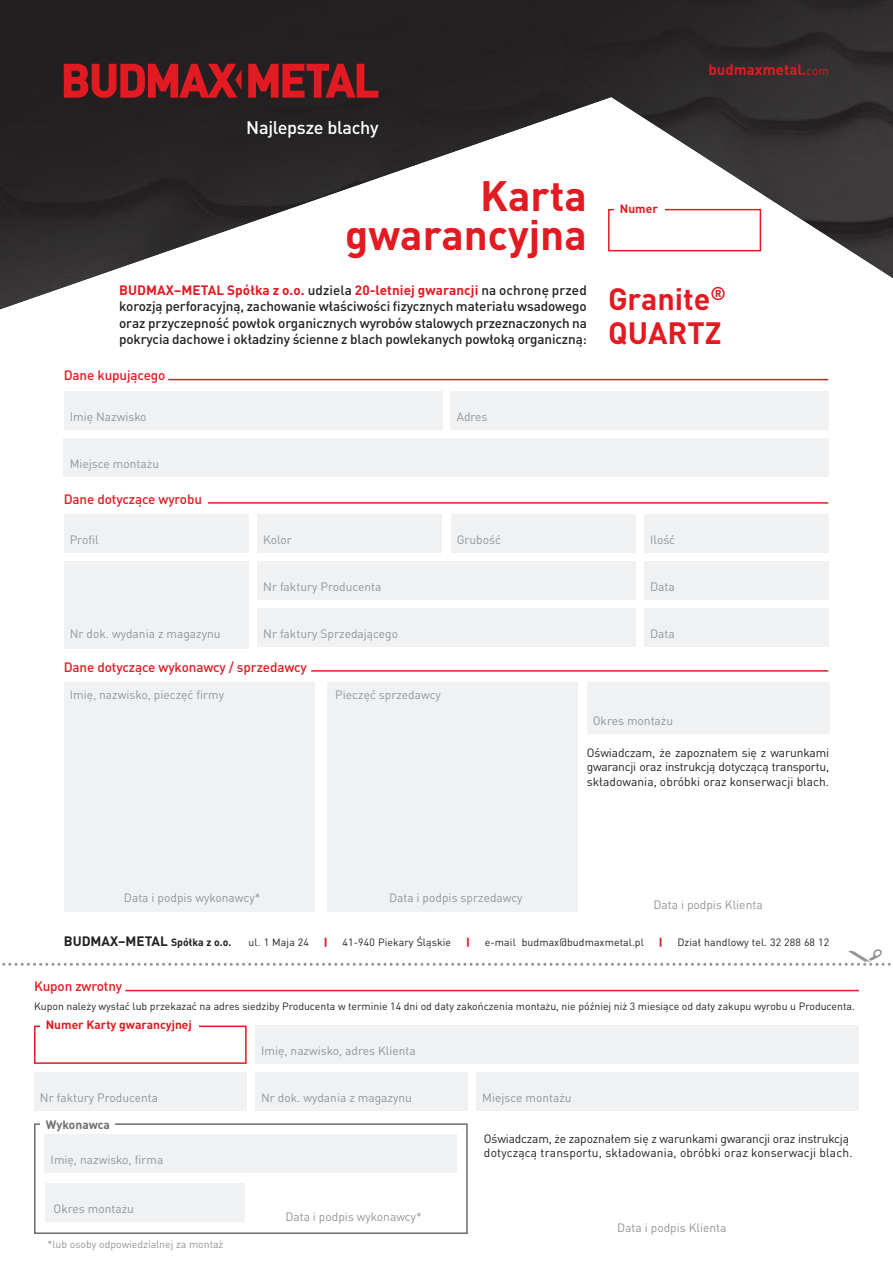
<style>
.page{position:relative;width:893px;height:1263px;background:#fff}
.page>*{position:absolute;margin:0;border:0;box-sizing:border-box;transform-origin:0 0}
.t1{font:700 42px/39px "DIN Pro";color:#e21a21;text-align:right}
.t2{font:700 30.45px/33.5px "DIN Pro";color:#e21a21}
.t3{font:500 18px "DIN Pro";letter-spacing:-.015em;color:#fff}
.t4{font:700 15px "DIN Pro";color:#e21a21}
.t5{font:500 13.5px/16.2px "DIN Pro";letter-spacing:-.01em;color:#231f20;text-align:justify}
.t6{font:500 13.5px "DIN Pro";letter-spacing:-.01em;color:#e21a21}
.t7{font:700 13.5px "DIN Pro";color:#231f20}
.t8{font:12px "DIN Pro";color:#939598}
.t9{font:12px/14.4px "DIN Pro";letter-spacing:-.015em;color:#231f20}
.t10{font:12px/14.4px "DIN Pro";letter-spacing:.005em;color:#231f20;text-align:justify}
.t11{font:700 12px "DIN Pro";color:#e21a21}
.t12{font:700 12px "DIN Pro";color:#6c6d70}
.t13{font:10.5px "DIN Pro";color:#231f20}
.t14{font:10.5px "DIN Pro";color:#939598}
.t15{font:900 10.5px "DIN Pro";color:#e21a21}
.s1{font-weight:400;font-size:12px}
.s2{font-weight:700;color:#e21a21}
.s3{font-size:10.5px}
</style>
<div class="page">
<svg style="left:4px;top:949px;width:879px;height:17px"></svg>
<img style="left:0;top:0;width:893px;height:310px">
<svg style="left:248px;top:64px;width:130px;height:34px;background:#911c21"></svg>
<svg style="left:64px;top:64px;width:178px;height:34px;background:#971c20"></svg>
<hr style="left:168px;top:379px;width:660px;height:1px;background:#e21a21">
<div style="left:64px;top:391px;width:378px;height:38px;background:#f0f1f2"></div>
<div style="left:451px;top:391px;width:378px;height:38px;background:#f0f1f2"></div>
<div style="left:64px;top:438px;width:765px;height:38px;background:#f0f1f2"></div>
<hr style="left:208px;top:502px;width:620px;height:2px;background:#e21a21">
<div style="left:64px;top:514px;width:185px;height:39px;background:#f0f1f2"></div>
<div style="left:257px;top:514px;width:185px;height:39px;background:#f0f1f2"></div>
<div style="left:257px;top:561px;width:379px;height:39px;background:#f0f1f2"></div>
<div style="left:257px;top:608px;width:379px;height:38px;background:#f0f1f2"></div>
<div style="left:451px;top:514px;width:185px;height:39px;background:#f0f1f2"></div>
<div style="left:64px;top:561px;width:185px;height:87px;background:#f0f1f2"></div>
<div style="left:644px;top:514px;width:185px;height:39px;background:#f0f1f2"></div>
<div style="left:644px;top:561px;width:185px;height:39px;background:#f0f1f2"></div>
<div style="left:644px;top:608px;width:185px;height:38px;background:#f0f1f2"></div>
<hr style="left:311px;top:670px;width:517px;height:2px;background:#e21a21">
<div style="left:64px;top:682px;width:251px;height:230px;background:#f0f1f2"></div>
<div style="left:327px;top:682px;width:251px;height:230px;background:#f0f1f2"></div>
<div style="left:587px;top:682px;width:242px;height:52px;background:#f0f1f2"></div>
<hr style="left:125px;top:990px;width:734px;height:1px;background:#e21a21">
<div style="left:34px;top:1025px;width:213px;height:39px;border:2px solid #e21a21"></div>
<div style="left:40px;top:1020px;width:158px;height:18px;background:#fff"></div>
<div style="left:34px;top:1123px;width:434px;height:111px;border:2px solid #6c6d70"></div>
<div style="left:40px;top:1120px;width:75px;height:17px;background:#fff"></div>
<div style="left:34px;top:1072px;width:213px;height:38px;background:#f0f1f2"></div>
<div style="left:45px;top:1134px;width:412px;height:38px;background:#f0f1f2"></div>
<div style="left:45px;top:1183px;width:199px;height:38px;background:#f0f1f2"></div>
<div style="left:255px;top:1072px;width:213px;height:38px;background:#f0f1f2"></div>
<div style="left:255px;top:1025px;width:604px;height:39px;background:#f0f1f2"></div>
<div style="left:476px;top:1072px;width:383px;height:38px;background:#f0f1f2"></div>
<div style="left:608px;top:209px;width:153px;height:42px;border:2px solid #e21a21"></div>
<div style="left:614px;top:203px;width:51px;height:18px;background:#fff"></div>
<h3 class="t3" style="left:246px;top:121px;width:134px">Najlepsze blachy</h3>
<h1 class="t1" style="left:345px;top:180px;width:243px">Karta gwarancyjna</h1>
<p class="t11" style="left:620px;top:204px;width:39px">Numer</p>
<p class="t4" style="left:708px;top:65px;width:122px">budmaxmetal.<span class="s1">com</span></p>
<p class="t5" style="left:119px;top:284px;width:469px"><span class="s2">BUDMAX–METAL Spółka z o.o.</span> udziela <span class="s2">20-letniej gwarancji</span> na ochronę przed korozją perforacyjną, zachowanie właściwości fizycznych materiału wsadowego oraz przyczepność powłok organicznych wyrobów stalowych przeznaczonych na pokrycia dachowe i okładziny ścienne z blach powlekanych powłoką organiczną:</p>
<h2 class="t2" style="left:608px;top:286px;width:119px">Granite<sup>®<br></sup>QUARTZ</h2>
<p class="t6" style="left:64px;top:371px;width:103px">Dane kupującego</p>
<p class="t8" style="left:70px;top:409px;width:78px">Imię Nazwisko</p>
<p class="t8" style="left:70px;top:456px;width:91px">Miejsce montażu</p>
<p class="t6" style="left:64px;top:494px;width:140px">Dane dotyczące wyrobu</p>
<p class="t8" style="left:70px;top:532px;width:30px">Profil</p>
<p class="t8" style="left:263px;top:532px;width:30px">Kolor</p>
<p class="t8" style="left:263px;top:579px;width:120px">Nr faktury Producenta</p>
<p class="t8" style="left:263px;top:626px;width:136px">Nr faktury Sprzedającego</p>
<p class="t8" style="left:70px;top:626px;width:152px">Nr dok. wydania z magazynu</p>
<p class="t6" style="left:64px;top:662px;width:245px">Dane dotyczące wykonawcy / sprzedawcy</p>
<p class="t8" style="left:70px;top:687px;width:156px">Imię, nazwisko, pieczęć firmy</p>
<p class="t8" style="left:335px;top:687px;width:107px">Pieczęć sprzedawcy</p>
<p class="t8" style="left:457px;top:409px;width:32px">Adres</p>
<p class="t8" style="left:457px;top:532px;width:46px">Grubość</p>
<p class="t8" style="left:124px;top:890px;width:138px">Data i podpis wykonawcy*</p>
<p class="t8" style="left:389px;top:890px;width:135px">Data i podpis sprzedawcy</p>
<p class="t8" style="left:650px;top:532px;width:26px">Ilość</p>
<p class="t8" style="left:650px;top:579px;width:26px">Data</p>
<p class="t8" style="left:650px;top:626px;width:26px">Data</p>
<p class="t8" style="left:593px;top:713px;width:82px">Okres montażu</p>
<p class="t10" style="left:587px;top:745px;width:244px">Oświadczam, że zapoznałem się z warunkami gwarancji oraz instrukcją dotyczącą transportu, składowania, obróbki oraz konserwacji blach.</p>
<p class="t8" style="left:653px;top:897px;width:111px">Data i podpis Klienta</p>
<p class="t7" style="left:64px;top:936px;width:169px">BUDMAX–METAL <span class="s3">Spółka z o.o.</span></p>
<p class="t13" style="left:249px;top:935px;width:62px">ul. 1 Maja 24</p>
<p class="t15" style="left:324px;top:938px;width:5px">|</p>
<p class="t13" style="left:343px;top:935px;width:110px">41-940 Piekary Śląskie</p>
<p class="t15" style="left:466px;top:938px;width:5px">|</p>
<p class="t13" style="left:485px;top:935px;width:161px">e-mail budmax@budmaxmetal.pl</p>
<p class="t15" style="left:659px;top:938px;width:5px">|</p>
<p class="t13" style="left:677px;top:935px;width:153px">Dział handlowy tel. 32 288 68 12</p>
<p class="t6" style="left:34px;top:982px;width:90px">Kupon zwrotny</p>
<p class="t11" style="left:46px;top:1021px;width:148px">Numer Karty gwarancyjnej</p>
<p class="t13" style="left:34px;top:999px;width:822px">Kupon należy wysłać lub przekazać na adres siedziby Producenta w terminie 14 dni od daty zakończenia montażu, nie później niż 3 miesiące od daty zakupu wyrobu u Producenta.</p>
<p class="t8" style="left:40px;top:1090px;width:120px">Nr faktury Producenta</p>
<p class="t12" style="left:46px;top:1120px;width:66px">Wykonawca</p>
<p class="t8" style="left:51px;top:1152px;width:114px">Imię, nazwisko, firma</p>
<p class="t8" style="left:54px;top:1201px;width:82px">Okres montażu</p>
<p class="t14" style="left:48px;top:1237px;width:177px">*lub osoby odpowiedzialnej za montaż</p>
<p class="t8" style="left:261px;top:1043px;width:156px">Imię, nazwisko, adres Klienta</p>
<p class="t8" style="left:261px;top:1090px;width:152px">Nr dok. wydania z magazynu</p>
<p class="t8" style="left:285px;top:1209px;width:138px">Data i podpis wykonawcy*</p>
<p class="t8" style="left:482px;top:1090px;width:91px">Miejsce montażu</p>
<p class="t9" style="left:484px;top:1131px;width:370px">Oświadczam, że zapoznałem się z warunkami gwarancji oraz instrukcją dotyczącą transportu, składowania, obróbki oraz konserwacji blach.</p>
<p class="t8" style="left:617px;top:1220px;width:111px">Data i podpis Klienta</p>
</div>
